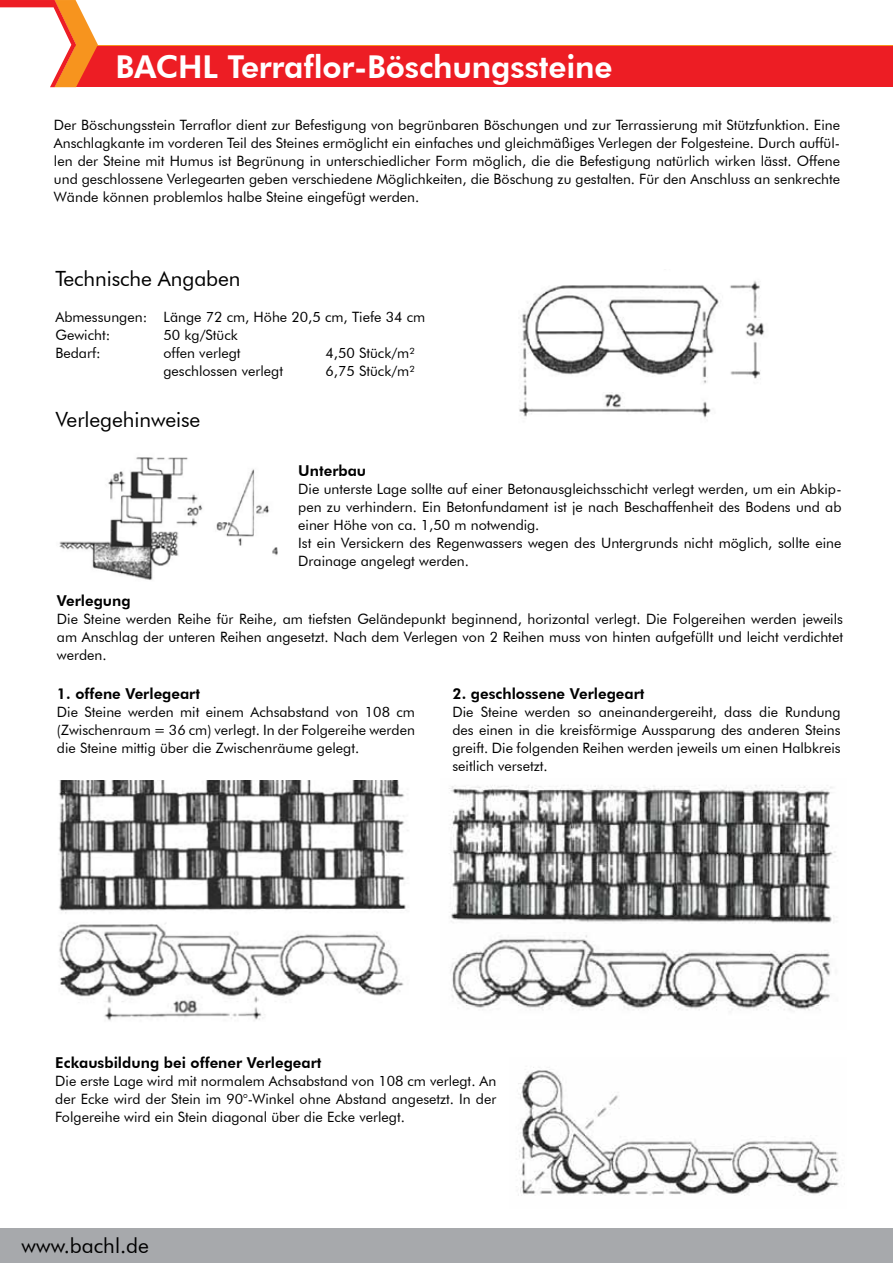
<style>
.page{position:relative;width:893px;height:1263px;background:#fff}
.page>*{position:absolute;margin:0;border:0;box-sizing:border-box;transform-origin:0 0}
.t1{font:800 31.5px "Futura BT";letter-spacing:-.005em;color:#fff}
.t2{font:21px "Futura BT";letter-spacing:-.005em;color:#000}
.t3{font:800 15px "Futura BT";color:#000}
.t4{font:14.25px/18px "Futura BT";color:#000;text-align:justify}
</style>
<div class="page">
<div style="left:76px;top:45px;width:817px;height:40px;background:#f7941e"></div>
<div style="left:76px;top:46px;width:817px;height:41px;background:#ed1d24"></div>
<svg style="left:0;top:0;width:98px;height:87px"></svg>
<div style="left:0;top:1228px;width:893px;height:35px;background:#a7a9ac"></div>
<img style="left:519px;top:281px;width:246px;height:137px">
<img style="left:59px;top:457px;width:219px;height:123px">
<img style="left:59px;top:781px;width:349px;height:240px">
<img style="left:449px;top:785px;width:387px;height:225px">
<img style="left:516px;top:1067px;width:323px;height:129px">
<h1 class="t1" style="left:115px;top:48px;width:499px">BACHL Terraflor-Böschungssteine</h1>
<p class="t4" style="left:54px;top:116px;width:788px">Der Böschungsstein Terraflor dient zur Befestigung von begrünbaren Böschungen und zur Terrassierung mit Stützfunktion. Eine Anschlagkante im vorderen Teil des Steines ermöglicht ein einfaches und gleichmäßiges Verlegen der Folgesteine. Durch auffül&shy;len der Steine mit Humus ist Begrünung in unterschiedlicher Form möglich, die die Befestigung natürlich wirken lässt. Offene und geschlossene Verlegearten geben verschiedene Möglichkeiten, die Böschung zu gestalten. Für den Anschluss an senkrechte Wände können problemlos halbe Steine eingefügt werden.</p>
<h2 class="t2" style="left:55px;top:266px;width:186px">Technische Angaben</h2>
<p class="t4" style="left:55px;top:308px;width:371px">Abmessungen: Länge 72 cm, Höhe 20,5 cm, Tiefe 34 cm<br>Gewicht:</p>
<p class="t4" style="left:163px;top:326px;width:76px">50 kg/Stück</p>
<p class="t4" style="left:55px;top:344px;width:47px">Bedarf:</p>
<p class="t4" style="left:163px;top:344px;width:79px">offen verlegt</p>
<p class="t4" style="left:325px;top:344px;width:91px">4,50 Stück/m²</p>
<p class="t4" style="left:163px;top:362px;width:121px">geschlossen verlegt</p>
<p class="t4" style="left:325px;top:362px;width:91px">6,75 Stück/m²</p>
<h2 class="t2" style="left:56px;top:406px;width:146px">Verlegehinweise</h2>
<p class="t3" style="left:298px;top:462px;width:69px">Unterbau</p>
<p class="t4" style="left:298px;top:480px;width:545px;text-align:left">Die unterste Lage sollte auf einer Betonausgleichsschicht verlegt werden, um ein Abkip&shy;pen zu verhindern. Ein Betonfundament ist je nach Beschaffenheit des Bodens und ab einer Höhe von ca. 1,50 m notwendig.<br>Ist ein Versickern des Regenwassers wegen des Untergrunds nicht möglich, sollte eine Drainage angelegt werden.</p>
<p class="t3" style="left:57px;top:591px;width:75px">Verlegung</p>
<p class="t4" style="left:57px;top:609px;width:787px">Die Steine werden Reihe für Reihe, am tiefsten Geländepunkt beginnend, horizontal verlegt. Die Folgereihen werden jeweils am Anschlag der unteren Reihen angesetzt. Nach dem Verlegen von 2 Reihen muss von hinten aufgefüllt und leicht verdichtet werden.</p>
<p class="t3" style="left:57px;top:684px;width:145px">1. offene Verlegeart</p>
<p class="t4" style="left:57px;top:703px;width:360px">Die Steine werden mit einem Achsabstand von 108 cm (Zwischenraum = 36 cm) verlegt. In der Folgereihe werden die Steine mittig über die Zwischenräume gelegt.</p>
<p class="t3" style="left:452px;top:684px;width:193px">2. geschlossene Verlegeart</p>
<p class="t4" style="left:452px;top:703px;width:390px">Die Steine werden so aneinandergereiht, dass die Rundung des einen in die kreisförmige Aussparung des anderen Steins greift. Die folgenden Reihen werden jeweils um einen Halbkreis seitlich versetzt.</p>
<p class="t3" style="left:55px;top:1054px;width:268px">Eckausbildung bei offener Verlegeart</p>
<p class="t4" style="left:55px;top:1072px;width:443px">Die erste Lage wird mit normalem Achsabstand von 108 cm verlegt. An der Ecke wird der Stein im 90°-Winkel ohne Abstand angesetzt. In der Folgereihe wird ein Stein diagonal über die Ecke verlegt.</p>
<h2 class="t2" style="left:22px;top:1232px;width:129px">www.bachl.de</h2>
</div>
